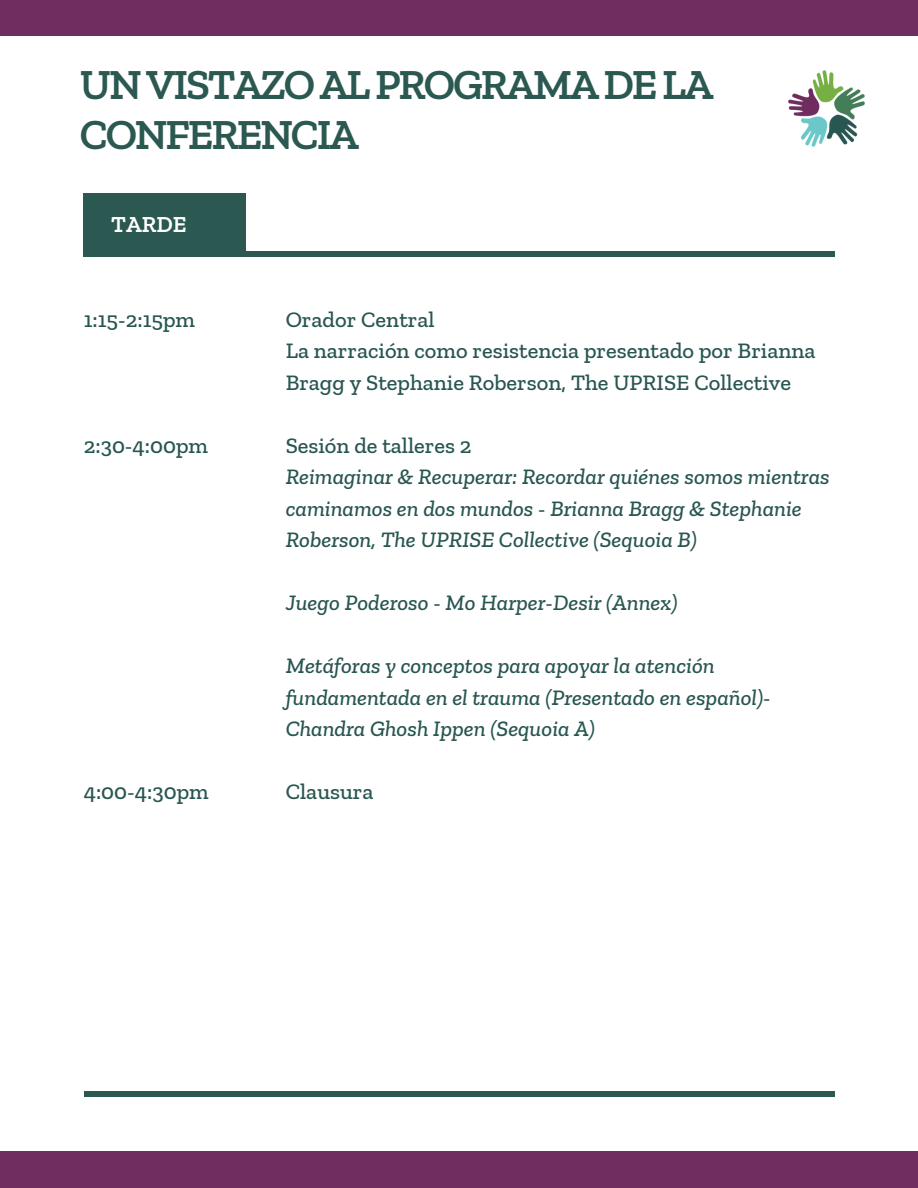
<style>
.page{position:relative;width:918px;height:1188px;background:#fff}
.page>*{position:absolute;margin:0;border:0;box-sizing:border-box;transform-origin:0 0}
.t1{font:600 43.65px/50.7px "Zilla Slab";letter-spacing:-.05em;color:#2b5851}
.t2{font:600 23.4px "Zilla Slab";color:#fff}
.t3{font:italic 500 22.5px/31.5px "Zilla Slab";color:#285651}
.t4{font:500 22.5px/31.5px "Zilla Slab";color:#285651}
</style>
<div class="page">
<div style="left:84px;top:252px;width:751px;height:5px;background:#2b5851"></div>
<div style="left:83px;top:193px;width:163px;height:63px;background:#2b5851"></div>
<div style="left:84px;top:1091px;width:751px;height:5px;background:#2b5851"></div>
<div style="left:0;top:1151px;width:918px;height:37px;background:#6f2e5f"></div>
<div style="left:0;top:0;width:918px;height:36px;background:#6f2e5f"></div>
<img style="left:788px;top:70px;width:77px;height:77px">
<p class="t1" style="left:80px;top:58px;width:635px">UNVISTAZOALPROGRAMADELA<br>CONFERENCIA</p>
<p class="t2" style="left:111px;top:210px;width:77px">TARDE</p>
<p class="t4" style="left:84px;top:303px;width:113px">1:15-2:15pm</p>
<p class="t4" style="left:286px;top:303px;width:150px">Orador Central</p>
<p class="t4" style="left:286px;top:335px;width:531px">La narración como resistencia presentado por Brianna<br>Bragg y Stephanie Roberson, The UPRISE Collective</p>
<p class="t4" style="left:84px;top:429px;width:126px">2:30-4:00pm</p>
<p class="t4" style="left:286px;top:429px;width:188px">Sesión de talleres 2</p>
<p class="t3" style="left:286px;top:461px;width:546px">Reimaginar &amp; Recuperar: Recordar quiénes somos mientras caminamos en dos mundos - Brianna Bragg &amp; Stephanie<br>Roberson, The UPRISE Collective (Sequoia B)</p>
<p class="t3" style="left:286px;top:587px;width:393px">Juego Poderoso - Mo Harper-Desir (Annex)</p>
<p class="t3" style="left:286px;top:650px;width:487px">Metáforas y conceptos para apoyar la atención fundamentada en el trauma (Presentado en español)-<br>Chandra Ghosh Ippen (Sequoia A)</p>
<p class="t4" style="left:84px;top:776px;width:126px">4:00-4:30pm</p>
<p class="t4" style="left:286px;top:776px;width:89px">Clausura</p>
</div>
